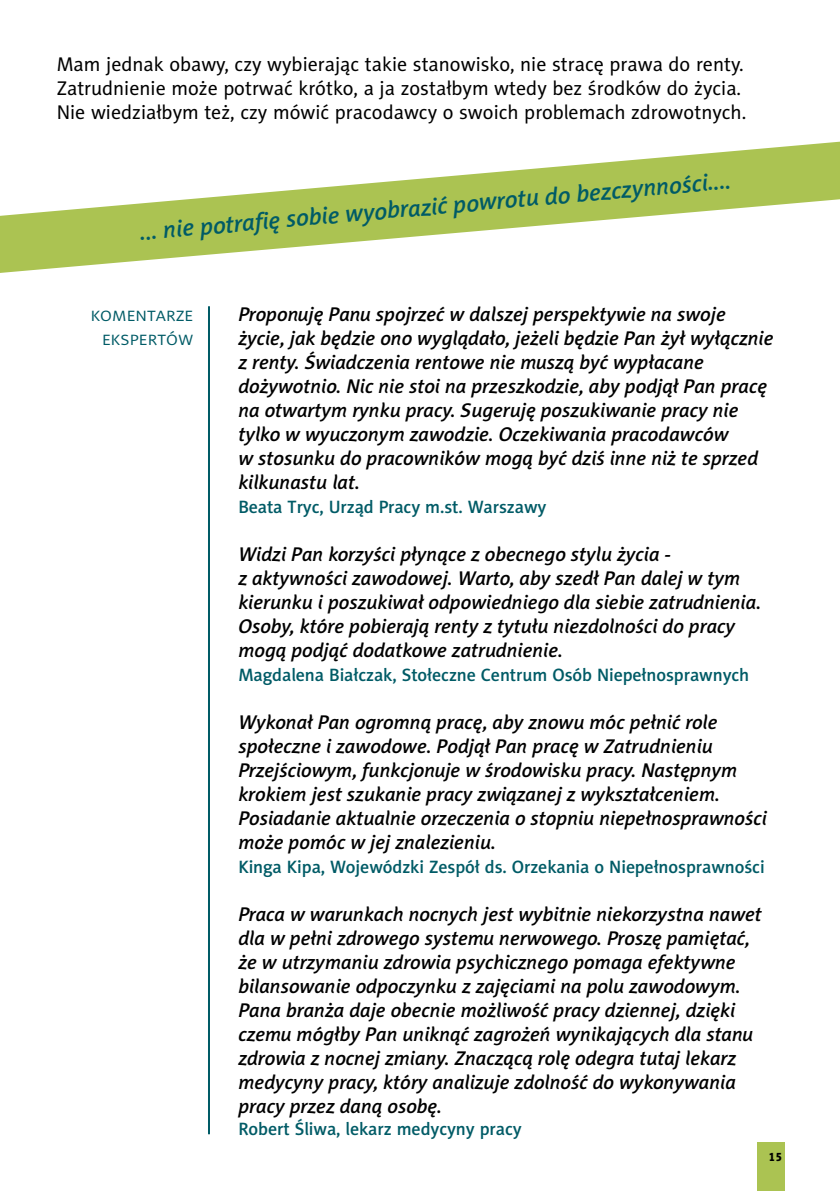
<style>
.page{position:relative;width:840px;height:1191px;background:#fff}
.page>*{position:absolute;margin:0;border:0;box-sizing:border-box;transform-origin:0 0}
.t1{font:italic 24px "Naomi Sans EFN Medium";color:#005b66}
.t2{font:italic 20px/24px "Naomi Sans EFN Medium";color:#000}
.t3{font:20px/24px "Naomi Sans EFN";color:#000}
.t4{font:20px/24px "Naomi Sans EFN Light";color:#005b66;text-align:center}
.t5{font:18px "Naomi Sans EFN Medium";letter-spacing:-.005em;color:#005b66}
.t6{font:12px "Naomi Sans EFN Heavy";color:#000}
</style>
<div class="page">
<div style="left:757px;top:1142px;width:27px;height:49px;background:#abc352"></div>
<hr style="left:208px;top:306px;width:2px;height:828px;background:#005b66">
<svg style="left:0;top:142px;width:839px;height:131px"></svg>
<p class="t3" style="left:57px;top:52px;width:690px">Mam jednak obawy, czy wybierając takie stanowisko, nie stracę prawa do renty.<br>Zatrudnienie może potrwać krótko, a ja zostałbym wtedy bez środków do życia.<br>Nie wiedziałbym też, czy mówić pracodawcy o swoich problemach zdrowotnych.</p>
<p class="t1" style="left:139px;top:219px;width:594px;rotate:-5deg">... nie potrafi ę sobie wyobrazić powrotu do bezczynności....</p>
<p class="t4" style="left:91px;top:302px;width:104px">komentarze ekspertów</p>
<p class="t2" style="left:238px;top:302px;width:536px">Proponuję Panu spojrzeć w dalszej perspektywie na swoje życie, jak będzie ono wyglądało, jeżeli będzie Pan żył wyłącznie z renty. Świadczenia rentowe nie muszą być wypłacane dożywotnio. Nic nie stoi na przeszkodzie, aby podjął Pan pracę na otwartym rynku pracy. Sugeruję poszukiwanie pracy nie tylko w wyuczonym zawodzie. Oczekiwania pracodawców<br>w stosunku do pracowników mogą być dziś inne niż te sprzed kilkunastu lat.</p>
<p class="t5" style="left:238px;top:496px;width:309px">Beata Tryc, Urząd Pracy m.st. Warszawy</p>
<p class="t2" style="left:238px;top:542px;width:524px">Widzi Pan korzyści płynące z obecnego stylu życia -<br>z aktywności zawodowej. Warto, aby szedł Pan dalej w tym kierunku i poszukiwał odpowiedniego dla siebie zatrudnienia.<br>Osoby, które pobierają renty z tytułu niezdolności do pracy mogą podjąć dodatkowe zatrudnienie.</p>
<p class="t5" style="left:238px;top:664px;width:512px">Magdalena Białczak, Stołeczne Centrum Osób Niepełnosprawnych</p>
<p class="t2" style="left:238px;top:710px;width:529px">Wykonał Pan ogromną pracę, aby znowu móc pełnić role społeczne i zawodowe. Podjął Pan pracę w Zatrudnieniu Przejściowym, funkcjonuje w środowisku pracy. Następnym krokiem jest szukanie pracy związanej z wykształceniem.<br>Posiadanie aktualnie orzeczenia o stopniu niepełnosprawności może pomóc w jej znalezieniu.</p>
<p class="t5" style="left:238px;top:856px;width:527px">Kinga Kipa, Wojewódzki Zespół ds. Orzekania o Niepełnosprawności</p>
<p class="t2" style="left:238px;top:902px;width:524px">Praca w warunkach nocnych jest wybitnie niekorzystna nawet dla w pełni zdrowego systemu nerwowego. Proszę pamiętać, że w utrzymaniu zdrowia psychicznego pomaga efektywne bilansowanie odpoczynku z zajęciami na polu zawodowym.<br>Pana branża daje obecnie możliwość pracy dziennej, dzięki czemu mógłby Pan uniknąć zagrożeń wynikających dla stanu zdrowia z nocnej zmiany. Znaczącą rolę odegra tutaj lekarz medycyny pracy, który analizuje zdolność do wykonywania pracy przez daną osobę.</p>
<p class="t5" style="left:238px;top:1118px;width:285px">Robert Śliwa, lekarz medycyny pracy</p>
<p class="t6" style="left:768px;top:1149px;width:15px">15</p>
</div>
